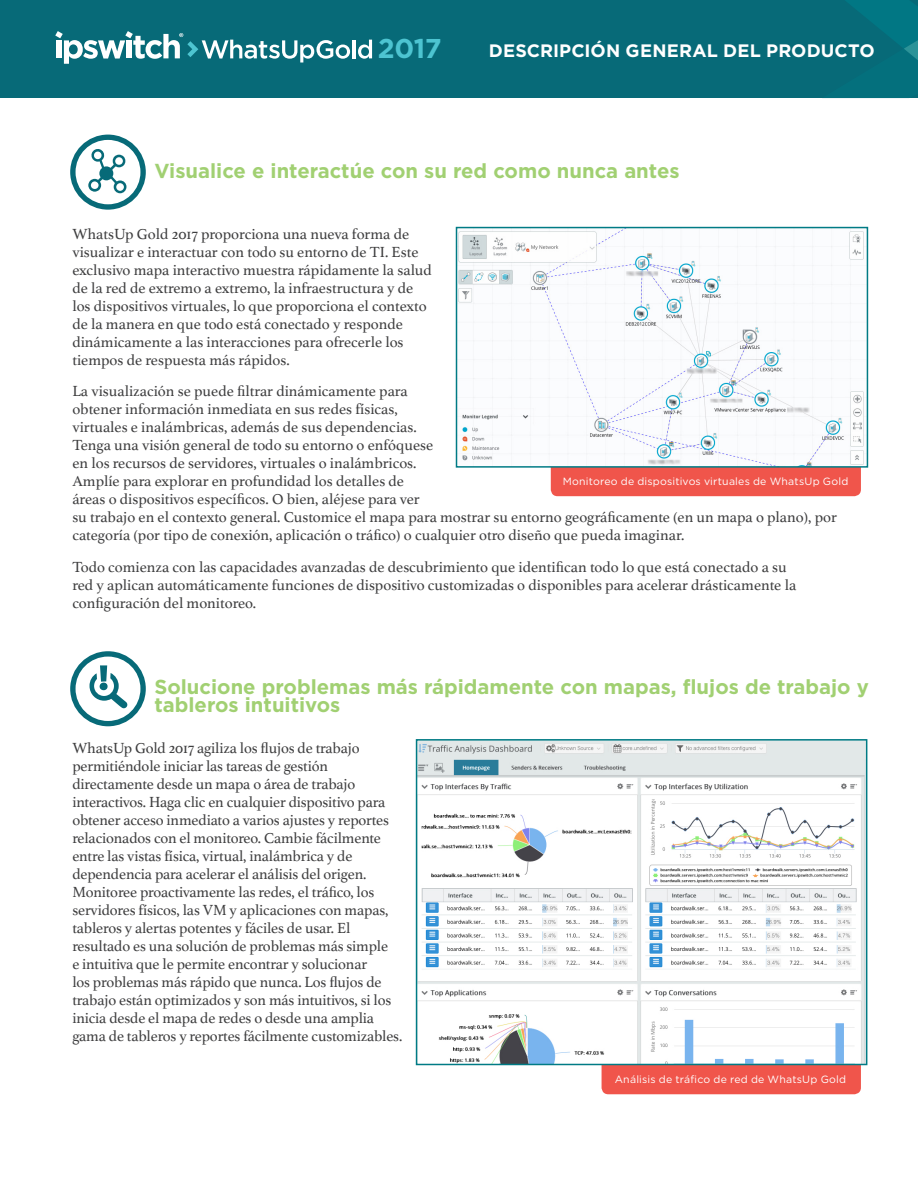
<style>
.page{position:relative;width:918px;height:1188px;background:#fff}
.page>*{position:absolute;margin:0;border:0;box-sizing:border-box;transform-origin:0 0}
.t1{font:700 27.15px "Gotham";color:#4dc4d1}
.Body{font:700 20.25px/18px "Gotham";color:#a1d072}
.t2{font:700 18px "Gotham";letter-spacing:.005em;color:#fff}
.Body-2{font:15.3px/18px "Athelas";letter-spacing:-.01em;color:#3e3e3f}
.t3{font:10.5px "Gotham";letter-spacing:.02em;color:#fff}
</style>
<div class="page">
<div style="left:0;top:0;width:918px;height:98px;background:#076a78"></div>
<svg style="left:846px;top:0;width:72px;height:60px"></svg>
<hr style="left:353px;top:40px;width:3px;height:18px;background:#fff">
<svg style="left:358px;top:40px;width:14px;height:19px"></svg>
<svg style="left:55px;top:31px;width:295px;height:33px"></svg>
<div style="left:551px;top:449px;width:310px;height:47px;background:#f0554b;border-radius:7px"></div>
<div style="left:602px;top:1047px;width:259px;height:47px;background:#f0554b;border-radius:7px"></div>
<img style="left:419px;top:742px;width:445px;height:320px">
<div style="left:416px;top:739px;width:451px;height:326px;border:2px solid #007b85"></div>
<img style="left:459px;top:230px;width:405px;height:235px">
<div style="left:456px;top:227px;width:412px;height:241px;border:2px solid #007b85"></div>
<svg style="left:70px;top:135px;width:76px;height:75px"></svg>
<div style="left:99px;top:166px;width:14px;height:14px;background:#076a78;border-radius:50%"></div>
<svg style="left:70px;top:651px;width:76px;height:75px"></svg>
<h1 class="t1" style="left:378px;top:30px;width:66px">2017</h1>
<p class="t2" style="left:489px;top:39px;width:387px">DESCRIPCIÓN GENERAL DEL PRODUCTO</p>
<p class="Body" style="left:154px;top:162px;width:527px">Visualice e interactúe con su red como nunca antes</p>
<p class="Body-2" style="left:72px;top:224px;width:361px">WhatsUp Gold 2017 proporciona una nueva forma de visualizar e interactuar con todo su entorno de TI. Este exclusivo mapa interactivo muestra rápidamente la salud de la red de extremo a extremo, la infraestructura y de los dispositivos virtuales, lo que proporciona el contexto de la manera en que todo está conectado y responde dinámicamente a las interacciones para ofrecerle los tiempos de respuesta más rápidos.</p>
<p class="Body-2" style="left:72px;top:382px;width:766px">La visualización se puede filtrar dinámicamente para<br>obtener información inmediata en sus redes físicas,<br>virtuales e inalámbricas, además de sus dependencias.<br>Tenga una visión general de todo su entorno o enfóquese<br>en los recursos de servidores, virtuales o inalámbricos.<br>Amplíe para explorar en profundidad los detalles de<br>áreas o dispositivos específicos. O bien, aléjese para ver<br>su trabajo en el contexto general. Customice el mapa para mostrar su entorno geográficamente (en un mapa o plano), por categoría (por tipo de conexión, aplicación o tráfico) o cualquier otro diseño que pueda imaginar.</p>
<p class="Body-2" style="left:72px;top:557px;width:725px">Todo comienza con las capacidades avanzadas de descubrimiento que identifican todo lo que está conectado a su red y aplican automáticamente funciones de dispositivo customizadas o disponibles para acelerar drásticamente la configuración del monitoreo.</p>
<p class="t3" style="left:563px;top:474px;width:287px">Monitoreo de dispositivos virtuales de WhatsUp Gold</p>
<p class="Body" style="left:154px;top:677px;width:716px">Solucione problemas más rápidamente con mapas, flujos de trabajo y tableros intuitivos</p>
<p class="Body-2" style="left:72px;top:738px;width:331px">WhatsUp Gold 2017 agiliza los flujos de trabajo permitiéndole iniciar las tareas de gestión directamente desde un mapa o área de trabajo interactivos. Haga clic en cualquier dispositivo para obtener acceso inmediato a varios ajustes y reportes relacionados con el monitoreo. Cambie fácilmente entre las vistas física, virtual, inalámbrica y de dependencia para acelerar el análisis del origen.<br>Monitoree proactivamente las redes, el tráfico, los servidores físicos, las VM y aplicaciones con mapas, tableros y alertas potentes y fáciles de usar. El resultado es una solución de problemas más simple<br>e intuitiva que le permite encontrar y solucionar<br>los problemas más rápido que nunca. Los flujos de trabajo están optimizados y son más intuitivos, si los inicia desde el mapa de redes o desde una amplia gama de tableros y reportes fácilmente customizables.</p>
<p class="t3" style="left:615px;top:1072px;width:233px">Análisis de tráfico de red de WhatsUp Gold</p>
</div>
